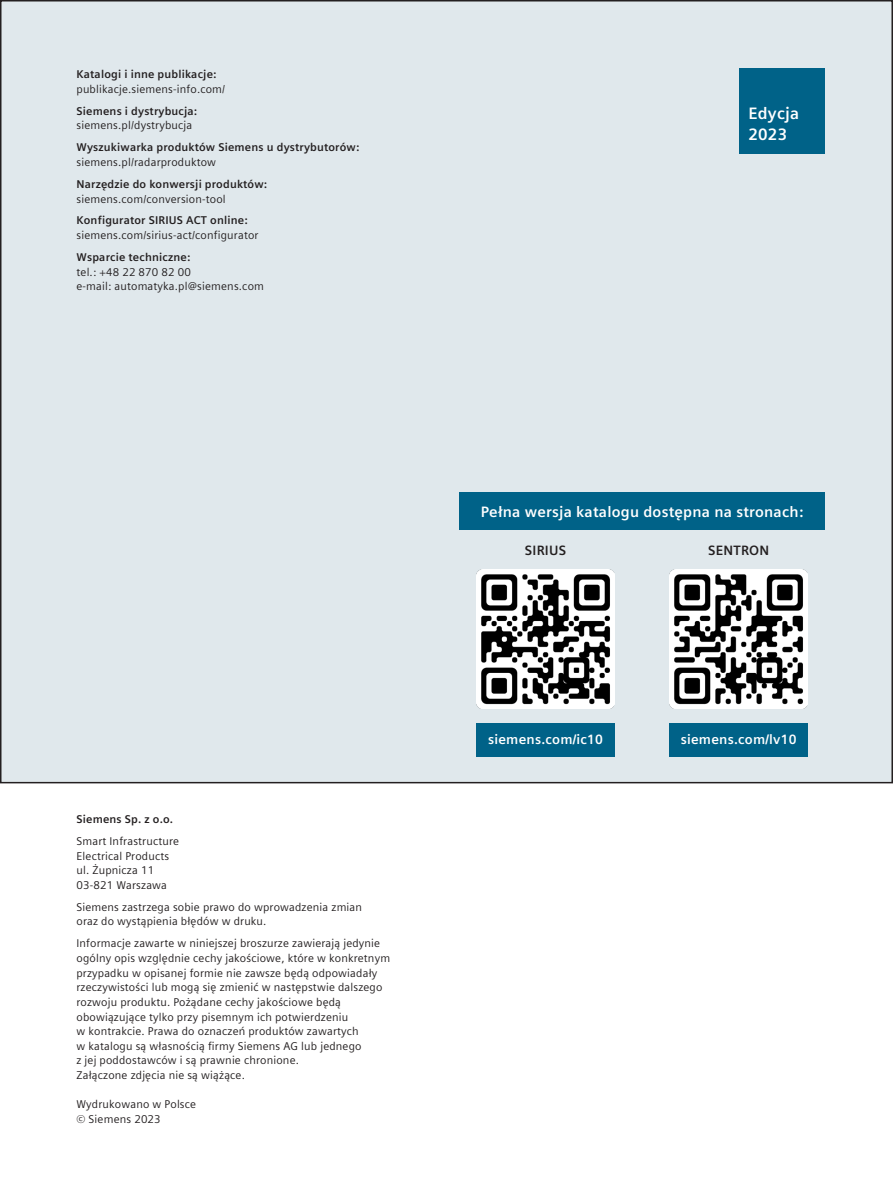
<style>
.page{position:relative;width:893px;height:1191px;background:#fff}
.page>*{position:absolute;margin:0;border:0;box-sizing:border-box;transform-origin:0 0}
._06__Eye-catcher__11{font:700 16.5px/21.5px "Siemens Sans Global";letter-spacing:.015em;color:#fff}
._06__Eye-catcher__11-2{font:700 15px "Siemens Sans Global";letter-spacing:.015em;color:#fff}
._06__Eye-catcher__11-3{font:700 13.5px "Siemens Sans Global";letter-spacing:.015em;color:#fff}
._06__Eye-catcher__11-4{font:700 13.5px "Siemens Sans Global";letter-spacing:.015em;color:#231f20}
._03__Body_text__7_5p{font:11.25px/14.7px "Siemens Sans Global";letter-spacing:.015em;color:#231f20}
._03__Body_text__7_5p-2{font:700 11.25px/14.7px "Siemens Sans Global";letter-spacing:.015em;color:#231f20}
.s1{font-weight:700}
.s2{font-weight:400}
</style>
<div class="page">
<div style="left:1px;top:1px;width:891px;height:781px;background:#e0e8ec"></div>
<div style="left:740px;top:68px;width:85px;height:85px;background:#006288"></div>
<div style="left:459px;top:492px;width:366px;height:38px;background:#006288"></div>
<div style="left:476px;top:723px;width:139px;height:33px;background:#006288"></div>
<div style="left:669px;top:723px;width:139px;height:33px;background:#006288"></div>
<img style="left:669px;top:569px;width:139px;height:139px">
<img style="left:476px;top:569px;width:139px;height:139px">
<p class="_03__Body_text__7_5p" style="left:77px;top:67px;width:150px"><span class="s1">Katalogi i inne publikacje: </span>publikacje.siemens-info.com/</p>
<p class="_03__Body_text__7_5p" style="left:77px;top:104px;width:122px"><span class="s1">Siemens i dystrybucja: </span>siemens.pl/dystrybucja</p>
<p class="_03__Body_text__7_5p-2" style="left:77px;top:140px;width:284px">Wyszukiwarka produktów Siemens u dystrybutorów: <span class="s2">siemens.pl/radarproduktow</span></p>
<p class="_03__Body_text__7_5p-2" style="left:77px;top:177px;width:192px">Narzędzie do konwersji produktów: <span class="s2">siemens.com/conversion-tool</span></p>
<p class="_03__Body_text__7_5p" style="left:77px;top:213px;width:183px"><span class="s1">Konfigurator SIRIUS ACT online: </span>siemens.com/sirius-act/configurator</p>
<p class="_03__Body_text__7_5p" style="left:77px;top:250px;width:189px"><span class="s1">Wsparcie techniczne:<br></span>tel.: +48 22 870 82 00<br>e-mail: automatyka.pl@siemens.com</p>
<p class="_03__Body_text__7_5p-2" style="left:76px;top:812px;width:98px">Siemens Sp. z o.o.</p>
<p class="_03__Body_text__7_5p" style="left:76px;top:833px;width:104px">Smart Infrastructure<br>Electrical Products ul. Żupnicza 11<br>03-821 Warszawa</p>
<p class="_03__Body_text__7_5p" style="left:76px;top:899px;width:287px">Siemens zastrzega sobie prawo do wprowadzenia zmian oraz do wystąpienia błędów w druku.</p>
<p class="_03__Body_text__7_5p" style="left:76px;top:936px;width:315px">Informacje zawarte w niniejszej broszurze zawierają jedynie ogólny opis względnie cechy jakościowe, które w konkretnym przypadku w opisanej formie nie zawsze będą odpowiadały rzeczywistości lub mogą się zmienić w następstwie dalszego rozwoju produktu. Pożądane cechy jakościowe będą obowiązujące tylko przy pisemnym ich potwierdzeniu<br>w kontrakcie. Prawa do oznaczeń produktów zawartych<br>w katalogu są własnością firmy Siemens AG lub jednego<br>z jej poddostawców i są prawnie chronione.<br>Załączone zdjęcia nie są wiążące.</p>
<p class="_03__Body_text__7_5p" style="left:76px;top:1097px;width:121px">Wydrukowano w Polsce © Siemens 2023</p>
<p class="_06__Eye-catcher__11" style="left:748px;top:103px;width:53px">Edycja<br>2023</p>
<p class="_06__Eye-catcher__11-2" style="left:481px;top:500px;width:324px">Pełna wersja katalogu dostępna na stronach:</p>
<p class="_06__Eye-catcher__11-4" style="left:525px;top:539px;width:43px">SIRIUS</p>
<p class="_06__Eye-catcher__11-4" style="left:708px;top:539px;width:63px">SENTRON</p>
<p class="_06__Eye-catcher__11-3" style="left:488px;top:728px;width:116px">siemens.com/ic10</p>
<p class="_06__Eye-catcher__11-3" style="left:681px;top:728px;width:117px">siemens.com/lv10</p>
</div>
